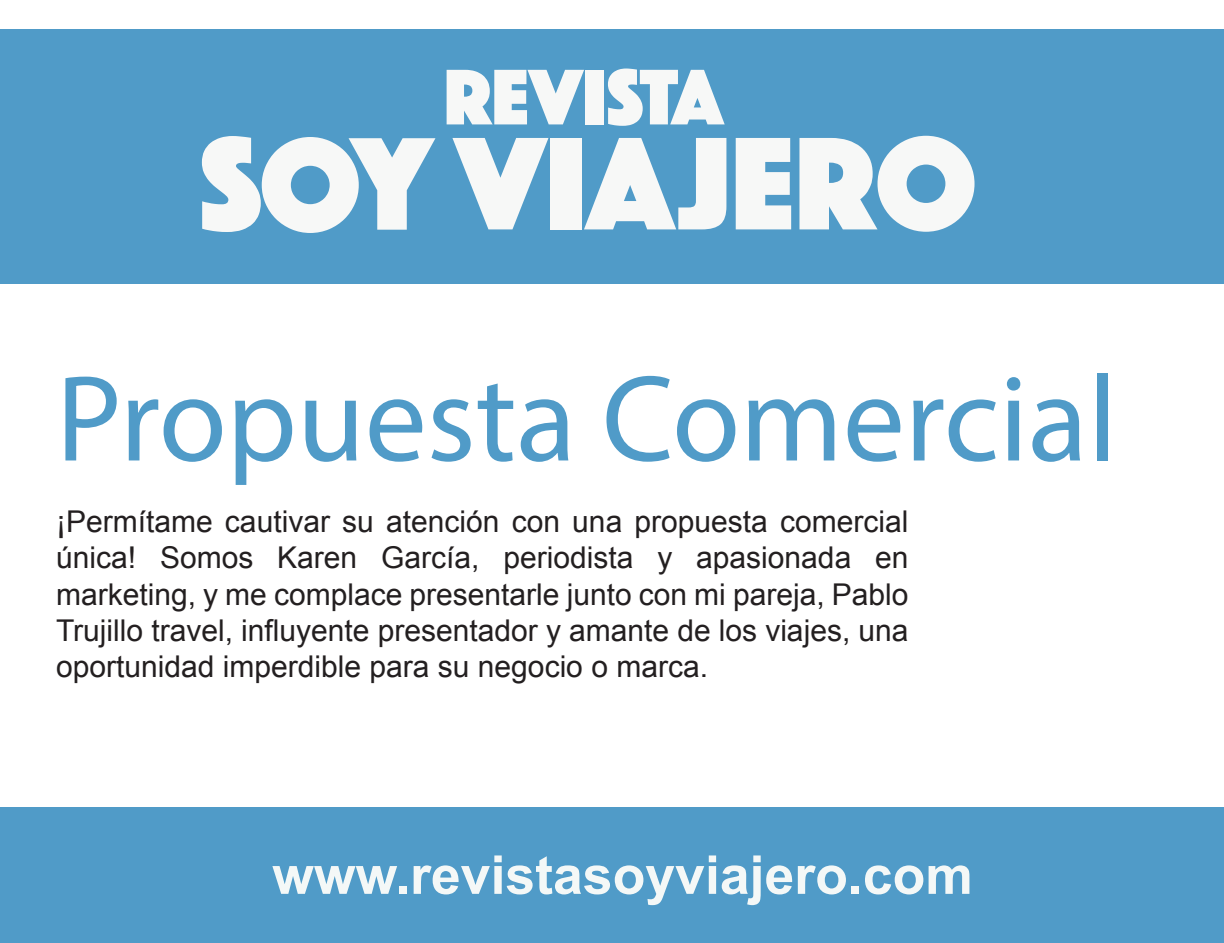
<style>
.page{position:relative;width:1224px;height:943px;background:#fff}
.page>*{position:absolute;margin:0;border:0;box-sizing:border-box;transform-origin:0 0}
.t1{font:123.4px "Myriad Pro";color:#509bc8}
.t2{font:700 53.6px "Arial";color:#f4f8f7}
.t3{font:30px/36px "Arial";color:#231f20;text-align:justify}
</style>
<div class="page">
<div style="left:0;top:29px;width:1224px;height:255px;background:#509bc8"></div>
<div style="left:0;top:807px;width:1224px;height:135px;background:#509bc8"></div>
<svg style="left:447px;top:70px;width:137px;height:54px"></svg>
<div style="left:585px;top:70px;width:19px;height:54px;background:#f7f8f7"></div>
<svg style="left:608px;top:68px;width:117px;height:58px"></svg>
<svg style="left:452px;top:138px;width:96px;height:91px"></svg>
<div style="left:551px;top:138px;width:31px;height:91px;background:#f7f8f7"></div>
<svg style="left:584px;top:138px;width:142px;height:91px"></svg>
<svg style="left:736px;top:138px;width:55px;height:91px;background:#e3edf1"></svg>
<svg style="left:799px;top:136px;width:176px;height:96px"></svg>
<svg style="left:202px;top:136px;width:233px;height:97px"></svg>
<h1 class="t1" style="left:56px;top:373px;width:1062px">Propuesta Comercial</h1>
<p class="t3" style="left:56px;top:505px;width:854px">¡Permítame cautivar su atención con una propuesta comercial única! Somos Karen García, periodista y apasionada en marketing, y me complace presentarle junto con mi pareja, Pablo Trujillo travel, influyente presentador y amante de los viajes, una oportunidad imperdible para su negocio o marca.</p>
<h2 class="t2" style="left:272px;top:854px;width:702px">www.revistasoyviajero.com</h2>
</div>
